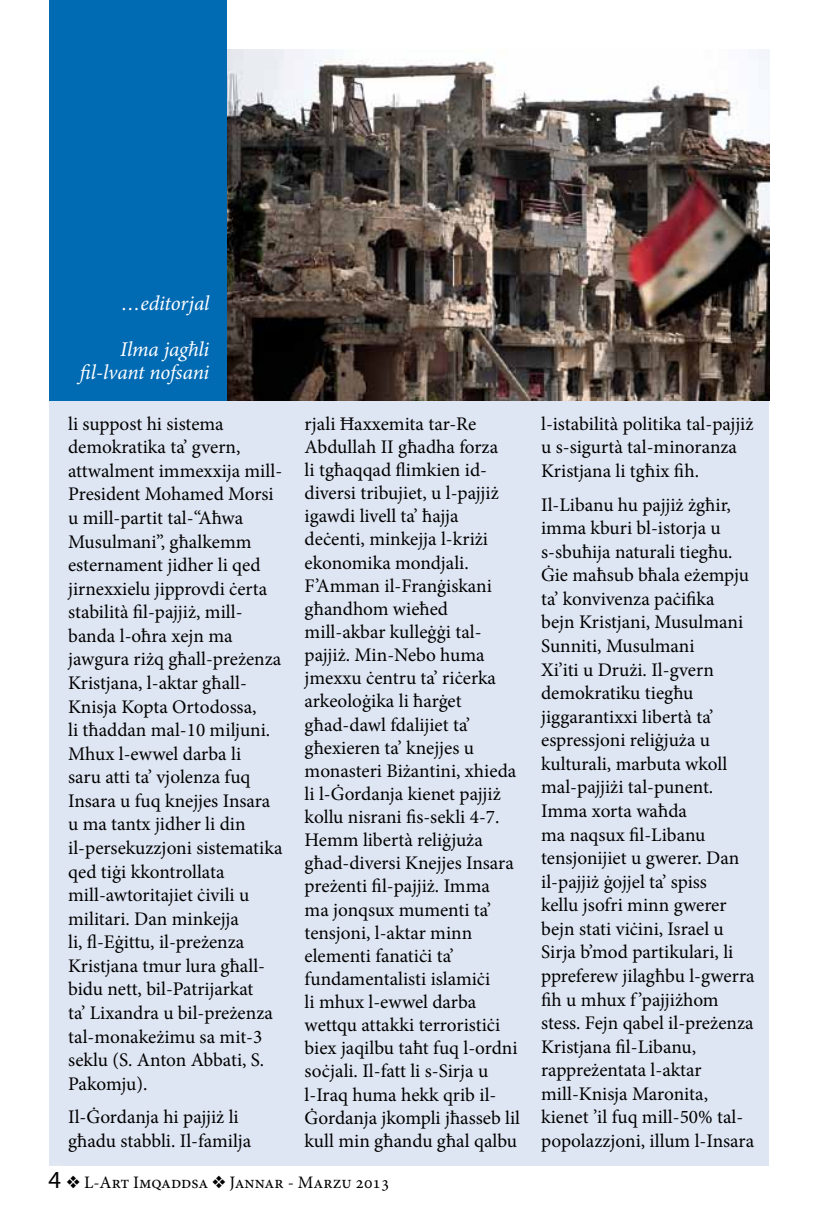
<style>
.page{position:relative;width:819px;height:1216px;background:#fff}
.page>*{position:absolute;margin:0;border:0;box-sizing:border-box;transform-origin:0 0}
.t1{font:italic 21px/46.2px "Minion Pro";letter-spacing:-.01em;color:#fff}
.t2{font:19.25px/23.6px "Minion Pro";color:#000}
.t3{font:17.5px "Minion Pro";color:#000}
.s1{font-family:"Myriad Pro";font-size:24.5px}
</style>
<div class="page">
<div style="left:50px;top:358px;width:719px;height:808px;background:#dfe6f3"></div>
<img style="left:227px;top:50px;width:542px;height:351px">
<div style="left:50px;top:0;width:177px;height:401px;background:#006ab3"></div>
<p class="t1" style="left:120px;top:280px;width:90px">…editorjal<br>Ilma jagħli</p>
<p class="t1" style="left:80px;top:349px;width:131px">fil-lvant nofsani</p>
<p class="t2" style="left:68px;top:412px;width:216px">li suppost hi sistema demokratika ta’ gvern, attwalment immexxija mill-<br>President Mohamed Morsi u mill-partit tal-“Aħwa<br>Musulmani”, għalkemm esternament jidher li qed jirnexxielu jipprovdi ċerta stabilità fil-pajjiż, mill&shy;banda l-oħra xejn ma jawgura riżq għall-preżenza<br>Kristjana, l-aktar għall-<br>Knisja Kopta Ortodossa,<br>li tħaddan mal-10 miljuni.<br>Mhux l-ewwel darba li<br>saru atti ta’ vjolenza fuq<br>Insara u fuq knejjes Insara u ma tantx jidher li din il-persekuzzjoni sistematika qed tiġi kkontrollata mill-awtoritajiet ċivili u militari. Dan minkejja<br>li, fl-Eġittu, il-preżenza<br>Kristjana tmur lura għall&shy;bidu nett, bil-Patrijarkat<br>ta’ Lixandra u bil-preżenza tal-monakeżimu sa mit-3 seklu (S. Anton Abbati, S.<br>Pakomju).</p>
<p class="t2" style="left:68px;top:1105px;width:184px">Il-Ġordanja hi pajjiż li għadu stabbli. Il-familja</p>
<p class="t2" style="left:304px;top:412px;width:217px;line-height:23.1px">rjali Ħaxxemita tar-Re<br>Abdullah II għadha forza<br>li tgħaqqad flimkien id&shy;diversi tribujiet, u l-pajjiż igawdi livell ta’ ħajja deċenti, minkejja l-kriżi ekonomika mondjali.<br>F’Amman il-Franġiskani għandhom wieħed mill-akbar kulleġġi tal&shy;pajjiż. Min-Nebo huma jmexxu ċentru ta’ riċerka arkeoloġika li ħarġet għad-dawl fdalijiet ta’ għexieren ta’ knejjes u monasteri Biżantini, xhieda li l-Ġordanja kienet pajjiż kollu nisrani fis-sekli 4-7.<br>Hemm libertà reliġjuża għad-diversi Knejjes Insara preżenti fil-pajjiż. Imma<br>ma jonqsux mumenti ta’ tensjoni, l-aktar minn elementi fanatiċi ta’ fundamentalisti islamiċi<br>li mhux l-ewwel darba wettqu attakki terroristiċi biex jaqilbu taħt fuq l-ordni soċjali. Il-fatt li s-Sirja u l-Iraq huma hekk qrib il-<br>Ġordanja jkompli jħasseb lil kull min għandu għal qalbu</p>
<p class="t2" style="left:541px;top:412px;width:214px">l-istabilità politika tal-pajjiż u s-sigurtà tal-minoranza<br>Kristjana li tgħix fih.</p>
<p class="t2" style="left:541px;top:492px;width:215px">Il-Libanu hu pajjiż żgħir, imma kburi bl-istorja u s-sbuħija naturali tiegħu.<br>Ġie maħsub bħala eżempju ta’ konvivenza paċifika<br>bejn Kristjani, Musulmani<br>Sunniti, Musulmani<br>Xi’iti u Drużi. Il-gvern demokratiku tiegħu jiggarantixxi libertà ta’ espressjoni reliġjuża u kulturali, marbuta wkoll mal-pajjiżi tal-punent.<br>Imma xorta waħda<br>ma naqsux fil-Libanu tensjonijiet u gwerer. Dan il-pajjiż ġojjel ta’ spiss<br>kellu jsofri minn gwerer bejn stati viċini, Israel u<br>Sirja b’mod partikulari, li ppreferew jilagħbu l-gwerra fih u mhux f ’pajjiżhom stess. Fejn qabel il-preżenza<br>Kristjana fil-Libanu, rappreżentata l-aktar mill-Knisja Maronita, kienet ’il fuq mill-50% tal&shy;popolazzjoni, illum l-Insara</p>
<p class="t3" style="left:48px;top:1170px;width:342px"><span class="s1">4</span> ❖ L-Art Imqaddsa ❖ Jannar - Marzu 2013</p>
</div>
